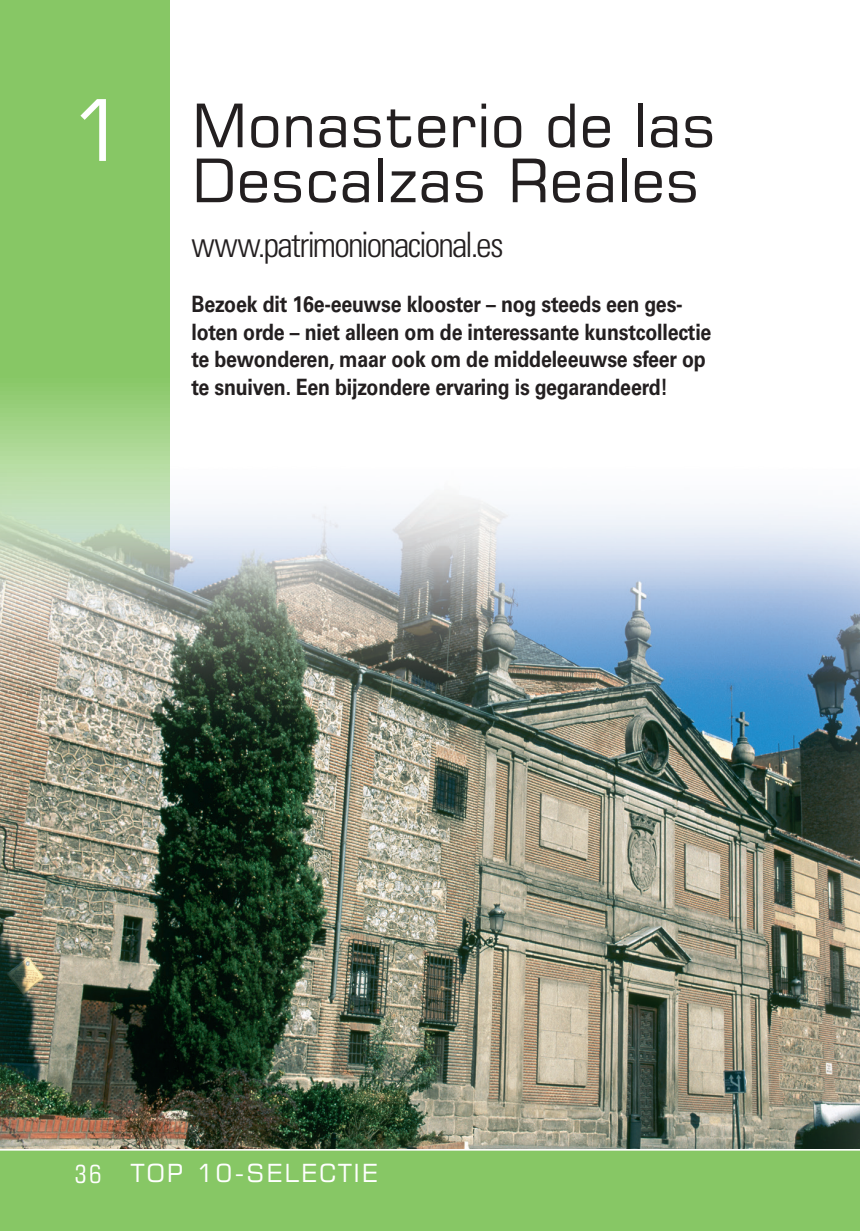
<style>
.page{position:relative;width:860px;height:1231px;background:#fff}
.page>*{position:absolute;margin:0;border:0;box-sizing:border-box;transform-origin:0 0}
.t1{font:60px/55px "Square 721 BT";color:#231f20;text-align:right}
.t2{font:300 condensed 35px "Univers";letter-spacing:-.055em;color:#231f20}
.t3{font:25px "Square 721 BT";letter-spacing:.08em;color:#fff}
.t4{font:700 22.5px/27.5px "Univers";letter-spacing:-.01em;color:#231f20;scale:.87 1}
.s1{font-size:85px;color:#fff}
.s2{font-stretch:condensed}
</style>
<div class="page">
<div style="left:826px;top:1149px;width:34px;height:82px;background:#87c765"></div>
<div style="left:0;top:1149px;width:826px;height:82px;background:#87c765"></div>
<div style="left:0;top:0;width:170px;height:1148px;background:#87c765"></div>
<hr style="left:0;top:1148px;width:860px;height:2px;background:#fff">
<img style="left:0;top:391px;width:860px;height:757px">
<h1 class="t1" style="left:69px;top:97px;width:649px"><span class="s1">1</span> Monasterio de las<br>Descalzas Reales</h1>
<h2 class="t2" style="left:191px;top:224px;width:314px">www.patrimonionacional.es</h2>
<p class="t4" style="left:191px;top:291px;width:599px">Bezoek dit 16e-eeuwse klooster – nog steeds een ges&shy;loten orde – niet alleen om de interessante kunstcollectie te bewonderen, maar ook om de middeleeuwse sfeer op te snuiven. Een bijzondere ervaring is gegarandeerd!</p>
<p class="t3" style="left:75px;top:1157px;width:305px"><span class="s2">36</span> TOP 10-SELECTIE</p>
</div>
